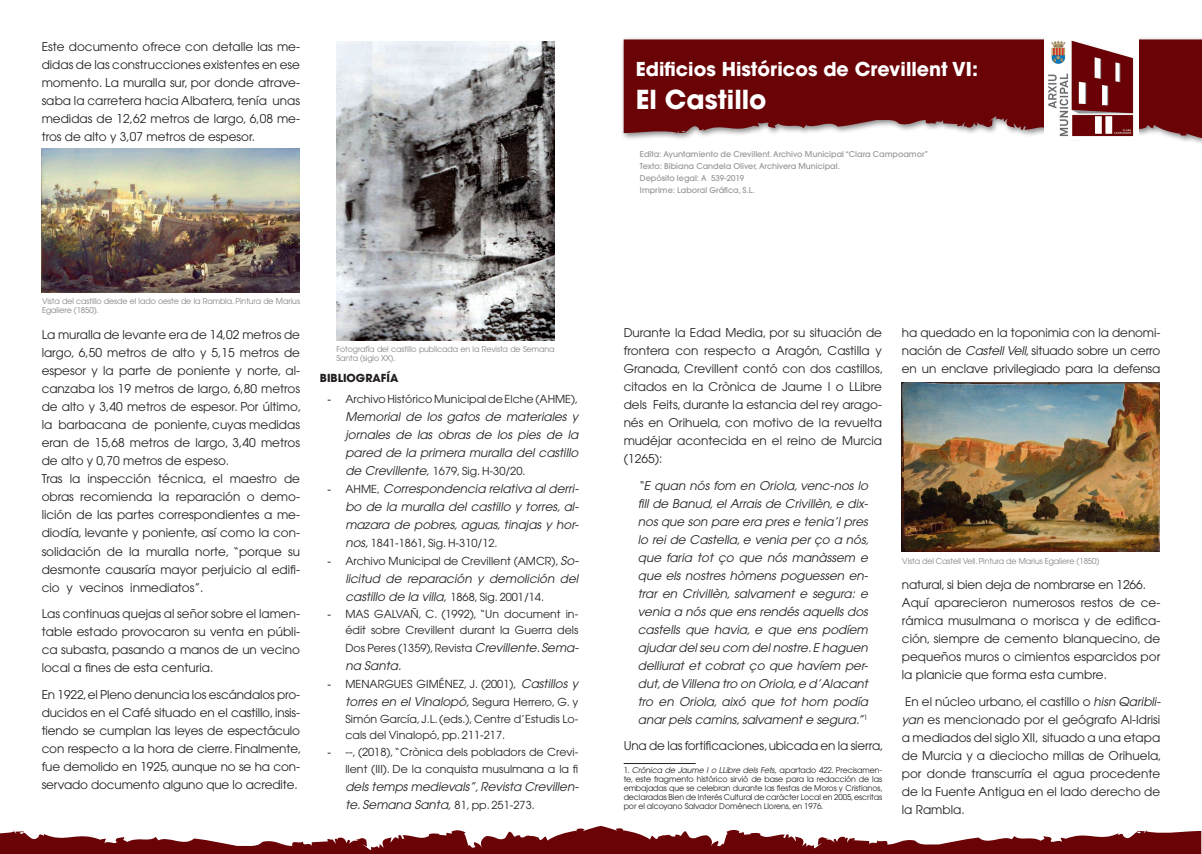
<style>
.page{position:relative;width:1202px;height:854px;background:#fff}
.page>*{position:absolute;margin:0;border:0;box-sizing:border-box;transform-origin:0 0}
.t1{font:700 26px "Avant Garde";color:#fff}
.t2{font:700 19px "Avant Garde";color:#fff}
.t3{font:12px/18px "Avant Garde";color:#231f20;text-align:justify}
.t4{font:italic 12px/18px "Avant Garde";color:#231f20;text-align:justify}
.t5{font:11px/16.5px "Avant Garde";color:#231f20;text-align:right}
.t6{font:700 11px "Avant Garde";color:#231f20}
.t7{font:8px/9px "Avant Garde";letter-spacing:-.01em;color:#231f20;text-align:justify}
.List_Paragraph{font:8px/9px "Avant Garde";letter-spacing:-.01em;color:#808285}
.t8{font:500 8px "Avant Garde";color:#939598}
.s1{font-family:"Arial"}
.s2{font-style:italic;font-size:12px}
.s3{font-family:"Arial";font-style:normal;font-size:11px}
.s4{font-style:normal;font-size:11px}
.s5{font-style:italic}
</style>
<div class="page">
<div style="left:620px;top:36px;width:582px;height:109px;background:#231f20;opacity:.53"></div>
<svg style="left:624px;top:39px;width:578px;height:99px;background:#781d20"></svg>
<svg style="left:0;top:825px;width:1201px;height:28px"></svg>
<hr style="left:624px;top:762px;width:72px;height:1px;background:#231f20">
<img style="left:1044px;top:38px;width:95px;height:102px">
<img style="left:902px;top:382px;width:258px;height:169px">
<img style="left:42px;top:149px;width:258px;height:143px">
<img style="left:336px;top:42px;width:218px;height:298px">
<p class="t3" style="left:42px;top:38px;width:260px">Este documento ofrece con detalle las me&shy;didas de las construcciones existentes en ese momento. La muralla sur, por donde atrave&shy;saba la carretera hacia Albatera, tenía unas medidas de 12,62 metros de largo, 6,08 me&shy;tros de alto y 3,07 metros de espesor.</p>
<p class="List_Paragraph" style="left:42px;top:297px;width:259px">Vista del castillo desde el lado oeste de la Rambla. Pintura de Marius<br>Egaliere (1850).</p>
<p class="t3" style="left:42px;top:326px;width:261px">La muralla de levante era de 14,02 metros de largo, 6,50 metros de alto y 5,15 metros de espesor y la parte de poniente y norte, al&shy;canzaba los 19 metros de largo, 6,80 metros de alto y 3,40 metros de espesor. Por último, la barbacana de poniente, cuyas medidas eran de 15,68 metros de largo, 3,40 metros de alto y 0,70 metros de espeso.</p>
<p class="t3" style="left:42px;top:470px;width:260px">Tras la inspección técnica, el maestro de obras recomienda la reparación o demo&shy;lición de las partes correspondientes a me&shy;diodía, levante y poniente, así como la con&shy;solidación de la muralla norte, “porque su desmonte causaría mayor perjuicio al edifi&shy;cio y vecinos inmediatos”.</p>
<p class="t3" style="left:42px;top:604px;width:260px">Las continuas quejas al señor sobre el lamen&shy;table estado provocaron su venta en públi&shy;ca subasta, pasando a manos de un vecino local a fines de esta centuria.</p>
<p class="t3" style="left:42px;top:685px;width:261px">En 1922, el Pleno denuncia los escándalos pro&shy;ducidos en el Café situado en el castillo, insis&shy;tiendo se cumplan las leyes de espectáculo con respecto a la hora de cierre. Finalmente, fue demolido en 1925, aunque no se ha con&shy;servado documento alguno que lo acredite.</p>
<p class="List_Paragraph" style="left:336px;top:344px;width:219px">Fotografía del castillo publicada en la Revista de Semana<br>Santa (siglo XX).</p>
<p class="t6" style="left:320px;top:371px;width:80px">BIBLIOGRAFÍA</p>
<p class="t5" style="left:327px;top:391px;width:252px"><span class="s1">-</span> Archivo Histórico Municipal de Elche (AHME),</p>
<p class="t4" style="left:345px;top:407px;width:234px">Memorial de los gatos de materiales y jornales de las obras de los pies de la pared de la primera muralla del castillo</p>
<p class="t5" style="left:345px;top:463px;width:182px"><span class="s2">de Crevillente,</span> 1679, Sig. H-30/20.</p>
<p class="t4" style="left:345px;top:479px;width:235px;text-indent:-18px"><span class="s3">-</span> <span class="s4">AHME,</span> Correspondencia relativa al derri&shy;bo de la muralla del castillo y torres, al&shy;mazara de pobres, aguas, tinajas y hor-</p>
<p class="t5" style="left:345px;top:535px;width:154px"><span class="s2">nos,</span> 1841-1861, Sig. H-310/12.</p>
<p class="t5" style="left:327px;top:553px;width:253px"><span class="s1">-</span> Archivo Municipal de Crevillent (AMCR), <span class="s2">So-</span></p>
<p class="t4" style="left:345px;top:569px;width:234px">licitud de reparación y demolición del castillo de la villa, <span class="s4">1868, Sig. 2001/14.</span></p>
<p class="t5" style="left:327px;top:605px;width:252px"><span class="s1">-</span> MAS GALVAÑ, C. (1992), “Un document in&shy;édit sobre Crevillent durant la Guerra dels</p>
<p class="t5" style="left:345px;top:640px;width:235px">Dos Peres (1359), Revista <span class="s2">Crevillente. Sema-</span></p>
<p class="t4" style="left:345px;top:656px;width:57px">na Santa.</p>
<p class="t5" style="left:327px;top:676px;width:252px"><span class="s1">-</span> MENARGUES GIMÉNEZ, J. (2001), <span class="s2">Castillos y</span></p>
<p class="t4" style="left:345px;top:692px;width:234px">torres en el Vinalopó, <span class="s4">Segura Herrero, G. y</span></p>
<p class="t5" style="left:345px;top:710px;width:234px;text-align:left">Simón García, J.L. (eds.), Centre d’Estudis Lo&shy;cals del Vinalopó, pp. 211-217.</p>
<p class="t5" style="left:327px;top:743px;width:252px"><span class="s1">-</span> --, (2018), “Crònica dels pobladors de Crevi&shy;llent (III). De la conquista musulmana a la fi</p>
<p class="t4" style="left:345px;top:776px;width:235px">dels temps medievals”, Revista Crevillen&shy;te. Semana Santa, <span class="s4">81, pp. 251-273.</span></p>
<p class="t2" style="left:636px;top:57px;width:344px">Edificios Históricos de Crevillent VI:</p>
<p class="t1" style="left:636px;top:83px;width:132px">El Castillo</p>
<p class="t8" style="left:640px;top:149px;width:290px">Edita: Ayuntamiento de Crevillent. Archivo Municipal “Clara Campoamor”</p>
<p class="t8" style="left:640px;top:161px;width:201px">Texto: Bibiana Candela Oliver, Archivera Municipal.</p>
<p class="t8" style="left:640px;top:173px;width:106px">Depósito legal: A 539-2019</p>
<p class="t8" style="left:640px;top:185px;width:116px">Imprime: Laboral Gráfica, S.L.</p>
<p class="t3" style="left:624px;top:323px;width:261px">Durante la Edad Media, por su situación de frontera con respecto a Aragón, Castilla y Granada, Crevillent contó con dos castillos, citados en la Crònica de Jaume I o LLibre dels Feits, durante la estancia del rey arago&shy;nés en Orihuela, con motivo de la revuelta mudéjar acontecida en el reino de Murcia (1265):</p>
<p class="t4" style="left:638px;top:476px;width:233px">“E quan nós fom en Oriola, venc-nos lo fill de Banud, el Arrais de Crivillèn, e dix&shy;nos que son pare era pres e tenia’l pres lo rei de Castella, e venia per ço a nós, que faria tot ço que nós manàssem e que els nostres hòmens poguessen en&shy;trar en Crivillèn, salvament e segura: e venia a nós que ens rendés aquells dos castells que havia, e que ens podíem ajudar del seu com del nostre. E haguen delliurat et cobrat ço que havíem per&shy;dut, de Villena tro on Oriola, e d’Alacant tro en Oriola, aixó que tot hom podía anar pels camins, salvament e segura.”<sup>1</sup></p>
<p class="t3" style="left:624px;top:736px;width:261px">Una de las fortificaciones, ubicada en la sierra,</p>
<p class="t7" style="left:624px;top:764px;width:261px">1. <span class="s5">Crònica de Jaume I o LLibre dels Fets,</span> apartado 422. Precisamen&shy;te, este fragmento histórico sirvió de base para la redacción de las embajadas que se celebran durante las fiestas de Moros y Cristianos, declaradas Bien de Interés Cultural de carácter Local en 2005, escritas por el alcoyano Salvador Doménech Llorens, en 1976.</p>
<p class="t3" style="left:902px;top:323px;width:260px">ha quedado en la toponimia con la denomi&shy;nación de <span class="s5">Castell Vell</span>, situado sobre un cerro en un enclave privilegiado para la defensa</p>
<p class="List_Paragraph" style="left:902px;top:556px;width:199px">Vista del Castell Vell. Pintura de Marius Egaliere (1850)</p>
<p class="t3" style="left:902px;top:575px;width:246px">natural, si bien deja de nombrarse en 1266.</p>
<p class="t3" style="left:902px;top:593px;width:260px">Aquí aparecieron numerosos restos de ce&shy;rámica musulmana o morisca y de edifica&shy;ción, siempre de cemento blanquecino, de pequeños muros o cimientos esparcidos por la planicie que forma esta cumbre.</p>
<p class="t3" style="left:902px;top:692px;width:261px">En el núcleo urbano, el castillo o <span class="s5">hisn Qaribli&shy;yan</span> es mencionado por el geógrafo Al-Idrisi a mediados del siglo XII, situado a una etapa de Murcia y a dieciocho millas de Orihuela, por donde transcurría el agua procedente de la Fuente Antigua en el lado derecho de la Rambla.</p>
</div>
